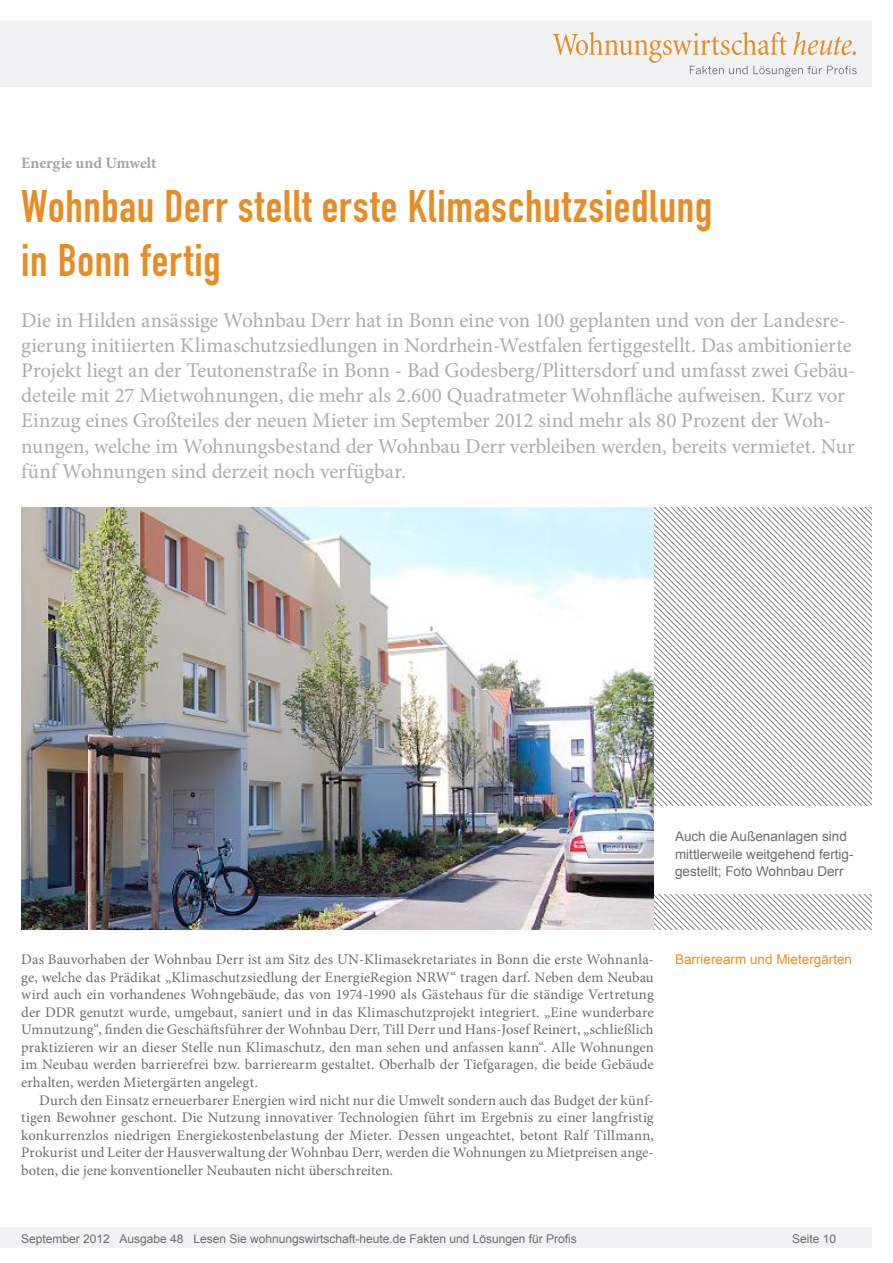
<style>
.page{position:relative;width:893px;height:1263px;background:#fff}
.page>*{position:absolute;margin:0;border:0;box-sizing:border-box;transform-origin:0 0}
.Überschrift_Groß{font:45px "DIN Engschrift";letter-spacing:.015em;color:#e88c24}
.Anlesetext{font:21px/25.2px "Minion Pro";letter-spacing:-.005em;color:#acacac}
.Kategorie{font:700 15.75px "Minion Pro";letter-spacing:-.005em;color:#a4a4a4}
.Fließtext_erste_Zeil{font:14.7px/17.5px "Minion Pro";letter-spacing:.005em;color:#6c6c6c;text-align:justify}
.Fliesstext{font:14.7px/17.5px "Minion Pro";color:#6c6c6c;text-align:justify}
.Bildunterschrift{font:13.5px/17.5px "Arial";color:#6c6c6c}
.Info{font:13.5px "Arial";color:#e88c24}
.t1{font:12px "Arial";color:#6c6c6c}
</style>
<div class="page">
<div style="left:0;top:1227px;width:872px;height:20px;background:#f1f2f3"></div>
<div style="left:0;top:21px;width:872px;height:66px;background:#f1f2f3"></div>
<svg style="left:553px;top:32px;width:304px;height:45px"></svg>
<svg style="left:654px;top:508px;width:218px;height:95px"></svg>
<svg style="left:654px;top:603px;width:218px;height:326px"></svg>
<div style="left:654px;top:806px;width:237px;height:88px;background:#fff"></div>
<img style="left:21px;top:508px;width:633px;height:421px">
<p class="Kategorie" style="left:21px;top:152px;width:137px">Energie und Umwelt</p>
<p class="Überschrift_Groß" style="left:21px;top:180px;width:692px">Wohnbau Derr stellt erste Klimaschutzsiedlung</p>
<p class="Überschrift_Groß" style="left:21px;top:234px;width:201px">in Bonn fertig</p>
<p class="Anlesetext" style="left:21px;top:307px;width:836px">Die in Hilden ansässige Wohnbau Derr hat in Bonn eine von 100 geplanten und von der Landesre&shy;gierung initiierten Klimaschutzsiedlungen in Nordrhein-Westfalen fertiggestellt. Das ambitionierte Projekt liegt an der Teutonenstraße in Bonn - Bad Godesberg/Plittersdorf und umfasst zwei Gebäu&shy;deteile mit 27 Mietwohnungen, die mehr als 2.600 Quadratmeter Wohnfläche aufweisen. Kurz vor Einzug eines Großteiles der neuen Mieter im September 2012 sind mehr als 80 Prozent der Woh&shy;nungen, welche im Wohnungsbestand der Wohnbau Derr verbleiben werden, bereits vermietet. Nur fünf Wohnungen sind derzeit noch verfügbar.</p>
<p class="Bildunterschrift" style="left:675px;top:828px;width:180px">Auch die Außenanlagen sind mittlerweile weitgehend fertig&shy;gestellt; Foto Wohnbau Derr</p>
<p class="Fließtext_erste_Zeil" style="left:21px;top:951px;width:634px">Das Bauvorhaben der Wohnbau Derr ist am Sitz des UN-Klimasekretariates in Bonn die erste Wohnanla-</p>
<p class="Info" style="left:675px;top:950px;width:179px">Barrierearm und Mietergärten</p>
<p class="Fließtext_erste_Zeil" style="left:21px;top:968px;width:634px">ge, welche das Prädikat „Klimaschutzsiedlung der EnergieRegion NRW“ tragen darf. Neben dem Neubau wird auch ein vorhandenes Wohngebäude, das von 1974-1990 als Gästehaus für die ständige Vertretung der DDR genutzt wurde, umgebaut, saniert und in das Klimaschutzprojekt integriert. „Eine wunderbare Umnutzung“, finden die Geschäftsführer der Wohnbau Derr, Till Derr und Hans-Josef Reinert, „schließlich praktizieren wir an dieser Stelle nun Klimaschutz, den man sehen und anfassen kann“. Alle Wohnungen im Neubau werden barrierefrei bzw. barrierearm gestaltet. Oberhalb der Tiefgaragen, die beide Gebäude erhalten, werden Mietergärten angelegt.</p>
<p class="Fliesstext" style="left:21px;top:1091px;width:634px;text-indent:18px">Durch den Einsatz erneuerbarer Energien wird nicht nur die Umwelt sondern auch das Budget der künf&shy;tigen Bewohner geschont. Die Nutzung innovativer Technologien führt im Ergebnis zu einer langfristig konkurrenzlos niedrigen Energiekostenbelastung der Mieter. Dessen ungeachtet, betont Ralf Tillmann, Prokurist und Leiter der Hausverwaltung der Wohnbau Derr, werden die Wohnungen zu Mietpreisen ange&shy;boten, die jene konventioneller Neubauten nicht überschreiten.</p>
<p class="t1" style="left:21px;top:1230px;width:557px">September 2012 Ausgabe 48 Lesen Sie wohnungswirtschaft-heute.de Fakten und Lösungen für Profis</p>
<p class="t1" style="left:792px;top:1231px;width:46px">Seite 10</p>
</div>
